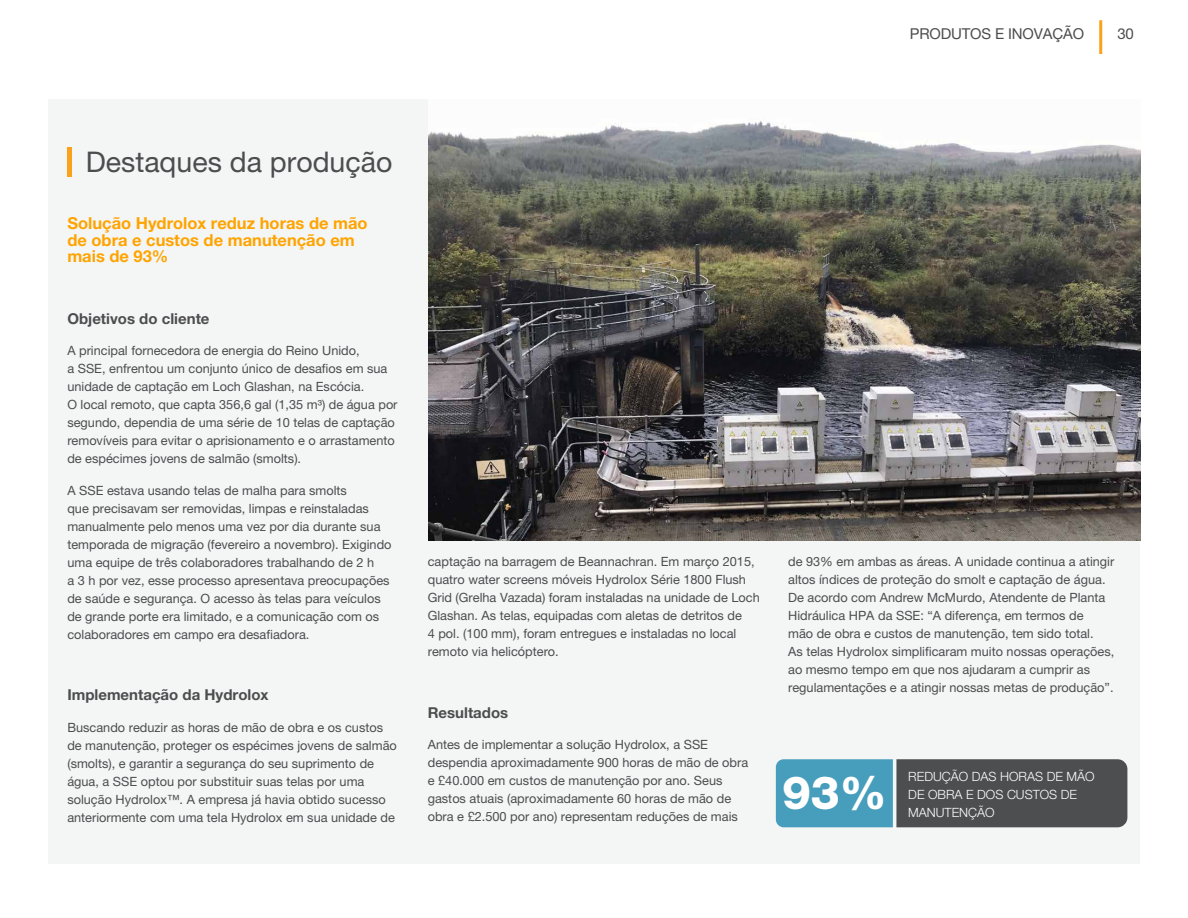
<style>
.page{position:relative;width:1188px;height:918px;background:#fff}
.page>*{position:absolute;margin:0;border:0;box-sizing:border-box;transform-origin:0 0}
.t1{font:800 45.9px "Helvetica Neue LT Pro";color:#fff}
.t2{font:28.5px "Helvetica Neue LT Pro";color:#4d4d4f}
.t3{font:700 16.5px/16.5px "Helvetica Neue LT Pro";color:#ffa400}
.t4{font:700 15px "Helvetica Neue LT Pro";color:#4d4d4f}
.t5{font:15px "Helvetica Neue LT Pro";letter-spacing:-.01em;color:#4d4d4f}
.t6{font:12.75px/18px "Helvetica Neue LT Pro";color:#4d4d4f}
.t7{font:300 12.75px/18px "Helvetica Neue LT Pro";color:#fff}
</style>
<div class="page">
<hr style="left:1099px;top:20px;width:3px;height:34px;background:#faa21b">
<div style="left:48px;top:100px;width:1092px;height:764px;background:#f4f5f5"></div>
<img style="left:429px;top:119px;width:711px;height:422px">
<svg style="left:776px;top:759px;width:351px;height:68px;background:#4d6b75"></svg>
<div style="left:67px;top:148px;width:5px;height:29px;background:#faa21b"></div>
<p class="t5" style="left:910px;top:25px;width:176px">PRODUTOS E INOVAÇÃO</p>
<p class="t5" style="left:1117px;top:25px;width:18px">30</p>
<h2 class="t2" style="left:86px;top:145px;width:308px">Destaques da produção</h2>
<p class="t3" style="left:67px;top:215px;width:302px">Solução Hydrolox reduz horas de mão de obra e custos de manutenção em mais de 93%</p>
<p class="t4" style="left:67px;top:309px;width:144px">Objetivos do cliente</p>
<p class="t6" style="left:67px;top:342px;width:332px">A principal fornecedora de energia do Reino Unido,<br>a SSE, enfrentou um conjunto único de desafios em sua unidade de captação em Loch Glashan, na Escócia.<br>O local remoto, que capta 356,6 gal (1,35 m³) de água por segundo, dependia de uma série de 10 telas de captação removíveis para evitar o aprisionamento e o arrastamento de espécimes jovens de salmão (smolts).</p>
<p class="t6" style="left:67px;top:481px;width:326px">A SSE estava usando telas de malha para smolts<br>que precisavam ser removidas, limpas e reinstaladas manualmente pelo menos uma vez por dia durante sua temporada de migração (fevereiro a novembro). Exigindo uma equipe de três colaboradores trabalhando de 2 h<br>a 3 h por vez, esse processo apresentava preocupações de saúde e segurança. O acesso às telas para veículos de grande porte era limitado, e a comunicação com os colaboradores em campo era desafiadora.</p>
<p class="t4" style="left:67px;top:686px;width:203px">Implementação da Hydrolox</p>
<p class="t6" style="left:67px;top:718px;width:331px">Buscando reduzir as horas de mão de obra e os custos de manutenção, proteger os espécimes jovens de salmão (smolts), e garantir a segurança do seu suprimento de água, a SSE optou por substituir suas telas por uma solução Hydrolox™. A empresa já havia obtido sucesso anteriormente com uma tela Hydrolox em sua unidade de</p>
<p class="t6" style="left:428px;top:553px;width:334px">captação na barragem de Beannachran. Em março 2015, quatro water screens móveis Hydrolox Série 1800 Flush Grid (Grelha Vazada) foram instaladas na unidade de Loch Glashan. As telas, equipadas com aletas de detritos de<br>4 pol. (100 mm), foram entregues e instaladas no local remoto via helicóptero.</p>
<p class="t4" style="left:428px;top:703px;width:82px">Resultados</p>
<p class="t6" style="left:428px;top:736px;width:322px">Antes de implementar a solução Hydrolox, a SSE despendia aproximadamente 900 horas de mão de obra e £40.000 em custos de manutenção por ano. Seus gastos atuais (aproximadamente 60 horas de mão de obra e £2.500 por ano) representam reduções de mais</p>
<p class="t6" style="left:788px;top:553px;width:328px">de 93% em ambas as áreas. A unidade continua a atingir altos índices de proteção do smolt e captação de água.<br>De acordo com Andrew McMurdo, Atendente de Planta Hidráulica HPA da SSE: “A diferença, em termos de<br>mão de obra e custos de manutenção, tem sido total.<br>As telas Hydrolox simplificaram muito nossas operações, ao mesmo tempo em que nos ajudaram a cumprir as regulamentações e a atingir nossas metas de produção”.</p>
<h1 class="t1" style="left:782px;top:765px;width:106px">93%</h1>
<p class="t7" style="left:908px;top:767px;width:188px">REDUÇÃO DAS HORAS DE MÃO<br>DE OBRA E DOS CUSTOS DE<br>MANUTENÇÃO</p>
</div>
